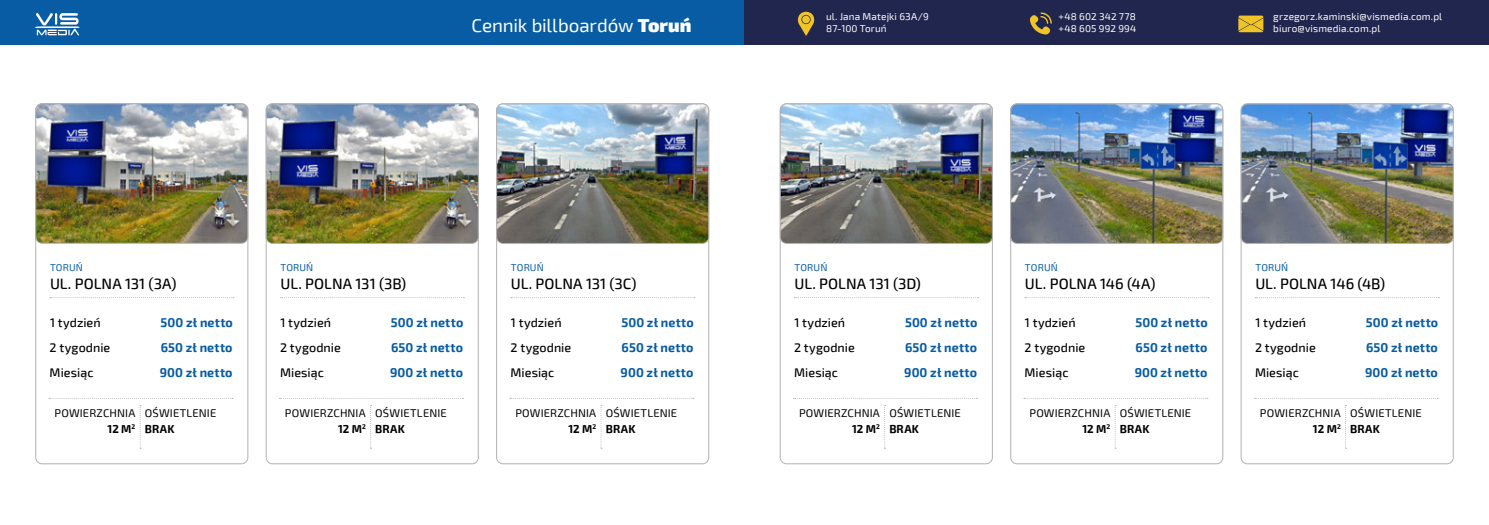
<style>
.page{position:relative;width:1489px;height:525px;background:#fff}
.page>*{position:absolute;margin:0;border:0;box-sizing:border-box;transform-origin:0 0}
.t1{font:18.75px "Exo 2";letter-spacing:-.01em;color:#fff}
.t2{font:500 15px "Exo 2";letter-spacing:.005em;color:#000}
.t3{font:700 12.5px/25.1px "Exo 2";letter-spacing:.01em;color:#075ca4;text-align:justify}
.t4{font:500 12.5px/25.1px "Exo 2";letter-spacing:.005em;color:#000}
.t5{font:11.25px/16.6px "Exo 2";letter-spacing:.015em;color:#000;text-align:right}
.t6{font:700 11.25px "Exo 2";letter-spacing:.025em;color:#000}
.t7{font:10px/12px "Exo 2";letter-spacing:.015em;color:#fff}
.t8{font:10px "Exo 2";letter-spacing:.015em;color:#075ca4}
.s1{font-weight:900}
.s2{font-weight:700}
</style>
<div class="page">
<div style="left:0;top:0;width:1488px;height:45px;background:#075ca4"></div>
<svg style="left:35px;top:13px;width:45px;height:22px"></svg>
<div style="left:744px;top:0;width:744px;height:45px;background:#21264e"></div>
<svg style="left:1238px;top:16px;width:25px;height:16px"></svg>
<svg style="left:1029px;top:12px;width:22px;height:23px"></svg>
<svg style="left:797px;top:12px;width:17px;height:24px"></svg>
<svg style="left:511px;top:297px;width:183px;height:1px"></svg>
<svg style="left:510px;top:398px;width:183px;height:1px"></svg>
<svg style="left:600px;top:405px;width:2px;height:43px"></svg>
<img style="left:496px;top:104px;width:212px;height:139px">
<div style="left:496px;top:104px;width:213px;height:139px;border:1px solid #b3b2b2;border-radius:6px"></div>
<svg style="left:794px;top:297px;width:184px;height:1px"></svg>
<svg style="left:793px;top:398px;width:184px;height:1px"></svg>
<svg style="left:884px;top:405px;width:1px;height:43px"></svg>
<img style="left:780px;top:104px;width:212px;height:139px">
<div style="left:780px;top:104px;width:212px;height:139px;border:1px solid #b3b2b2;border-radius:6px"></div>
<svg style="left:1024px;top:297px;width:184px;height:1px"></svg>
<svg style="left:1023px;top:398px;width:184px;height:1px"></svg>
<svg style="left:1114px;top:405px;width:1px;height:43px"></svg>
<svg style="left:1255px;top:297px;width:184px;height:1px"></svg>
<svg style="left:1254px;top:398px;width:184px;height:1px"></svg>
<svg style="left:1345px;top:405px;width:1px;height:43px"></svg>
<img style="left:1010px;top:104px;width:212px;height:139px">
<div style="left:1010px;top:104px;width:212px;height:139px;border:1px solid #b3b2b2;border-radius:6px"></div>
<img style="left:1240px;top:104px;width:212px;height:139px">
<div style="left:1240px;top:104px;width:213px;height:139px;border:1px solid #b3b2b2;border-radius:6px"></div>
<svg style="left:280px;top:297px;width:184px;height:1px"></svg>
<svg style="left:279px;top:398px;width:184px;height:1px"></svg>
<svg style="left:370px;top:405px;width:1px;height:43px"></svg>
<img style="left:266px;top:104px;width:212px;height:139px">
<div style="left:266px;top:104px;width:212px;height:139px;border:1px solid #b3b2b2;border-radius:6px"></div>
<svg style="left:50px;top:297px;width:184px;height:1px"></svg>
<svg style="left:49px;top:398px;width:184px;height:1px"></svg>
<svg style="left:140px;top:405px;width:1px;height:43px"></svg>
<img style="left:36px;top:105px;width:212px;height:138px">
<div style="left:35px;top:103px;width:213px;height:140px;border:1px solid #b3b2b2;border-radius:6px"></div>
<h1 class="t1" style="left:471px;top:13px;width:221px">Cennik billboardów <span class="s1">Toruń</span></h1>
<p class="t7" style="left:1058px;top:11px;width:79px">+48 602 342 778 +48 605 992 994</p>
<p class="t7" style="left:1273px;top:11px;width:170px">grzegorz.kaminski@vismedia.com.pl biuro@vismedia.com.pl</p>
<p class="t7" style="left:826px;top:11px;width:104px">ul. Jana Matejki 63A/9<br>87-100 Toruń</p>
<p class="t8" style="left:50px;top:260px;width:34px">TORUŃ</p>
<p class="t2" style="left:50px;top:273px;width:128px">UL. POLNA 131 (3A)</p>
<p class="t4" style="left:50px;top:309px;width:62px">1 tydzień<br>2 tygodnie<br>Miesiąc</p>
<p class="t3" style="left:160px;top:309px;width:75px">500 zł netto 650 zł netto 900 zł netto</p>
<p class="t5" style="left:55px;top:403px;width:82px">POWIERZCHNIA<br><span class="s2">12 M</span><sup>2</sup></p>
<p class="t5" style="left:145px;top:403px;width:73px">OŚWIETLENIE</p>
<p class="t6" style="left:145px;top:420px;width:31px">BRAK</p>
<p class="t8" style="left:280px;top:260px;width:34px">TORUŃ</p>
<p class="t2" style="left:280px;top:273px;width:127px">UL. POLNA 131 (3B)</p>
<p class="t4" style="left:280px;top:309px;width:62px">1 tydzień<br>2 tygodnie<br>Miesiąc</p>
<p class="t3" style="left:390px;top:309px;width:75px">500 zł netto 650 zł netto 900 zł netto</p>
<p class="t5" style="left:285px;top:403px;width:82px">POWIERZCHNIA<br><span class="s2">12 M</span><sup>2</sup></p>
<p class="t5" style="left:375px;top:403px;width:73px">OŚWIETLENIE</p>
<p class="t6" style="left:375px;top:420px;width:31px">BRAK</p>
<p class="t8" style="left:511px;top:260px;width:34px">TORUŃ</p>
<p class="t2" style="left:511px;top:273px;width:127px">UL. POLNA 131 (3C)</p>
<p class="t4" style="left:510px;top:309px;width:62px">1 tydzień<br>2 tygodnie<br>Miesiąc</p>
<p class="t3" style="left:620px;top:309px;width:75px">500 zł netto 650 zł netto 900 zł netto</p>
<p class="t5" style="left:515px;top:403px;width:82px">POWIERZCHNIA<br><span class="s2">12 M</span><sup>2</sup></p>
<p class="t5" style="left:605px;top:403px;width:73px">OŚWIETLENIE</p>
<p class="t6" style="left:605px;top:420px;width:31px">BRAK</p>
<p class="t8" style="left:794px;top:260px;width:34px">TORUŃ</p>
<p class="t2" style="left:794px;top:273px;width:128px">UL. POLNA 131 (3D)</p>
<p class="t4" style="left:794px;top:309px;width:62px">1 tydzień<br>2 tygodnie<br>Miesiąc</p>
<p class="t3" style="left:904px;top:309px;width:75px">500 zł netto 650 zł netto 900 zł netto</p>
<p class="t5" style="left:799px;top:403px;width:82px">POWIERZCHNIA<br><span class="s2">12 M</span><sup>2</sup></p>
<p class="t5" style="left:889px;top:403px;width:73px">OŚWIETLENIE</p>
<p class="t6" style="left:889px;top:420px;width:31px">BRAK</p>
<p class="t8" style="left:1024px;top:260px;width:34px">TORUŃ</p>
<p class="t2" style="left:1024px;top:273px;width:132px">UL. POLNA 146 (4A)</p>
<p class="t4" style="left:1024px;top:309px;width:62px">1 tydzień<br>2 tygodnie<br>Miesiąc</p>
<p class="t3" style="left:1134px;top:309px;width:75px">500 zł netto 650 zł netto 900 zł netto</p>
<p class="t5" style="left:1029px;top:403px;width:82px">POWIERZCHNIA<br><span class="s2">12 M</span><sup>2</sup></p>
<p class="t5" style="left:1119px;top:403px;width:73px">OŚWIETLENIE</p>
<p class="t6" style="left:1119px;top:420px;width:31px">BRAK</p>
<p class="t8" style="left:1255px;top:260px;width:34px">TORUŃ</p>
<p class="t2" style="left:1255px;top:273px;width:131px">UL. POLNA 146 (4B)</p>
<p class="t4" style="left:1254px;top:309px;width:62px">1 tydzień<br>2 tygodnie<br>Miesiąc</p>
<p class="t3" style="left:1364px;top:309px;width:75px">500 zł netto 650 zł netto 900 zł netto</p>
<p class="t5" style="left:1259px;top:403px;width:82px">POWIERZCHNIA<br><span class="s2">12 M</span><sup>2</sup></p>
<p class="t5" style="left:1350px;top:403px;width:73px">OŚWIETLENIE</p>
<p class="t6" style="left:1350px;top:420px;width:31px">BRAK</p>
</div>
